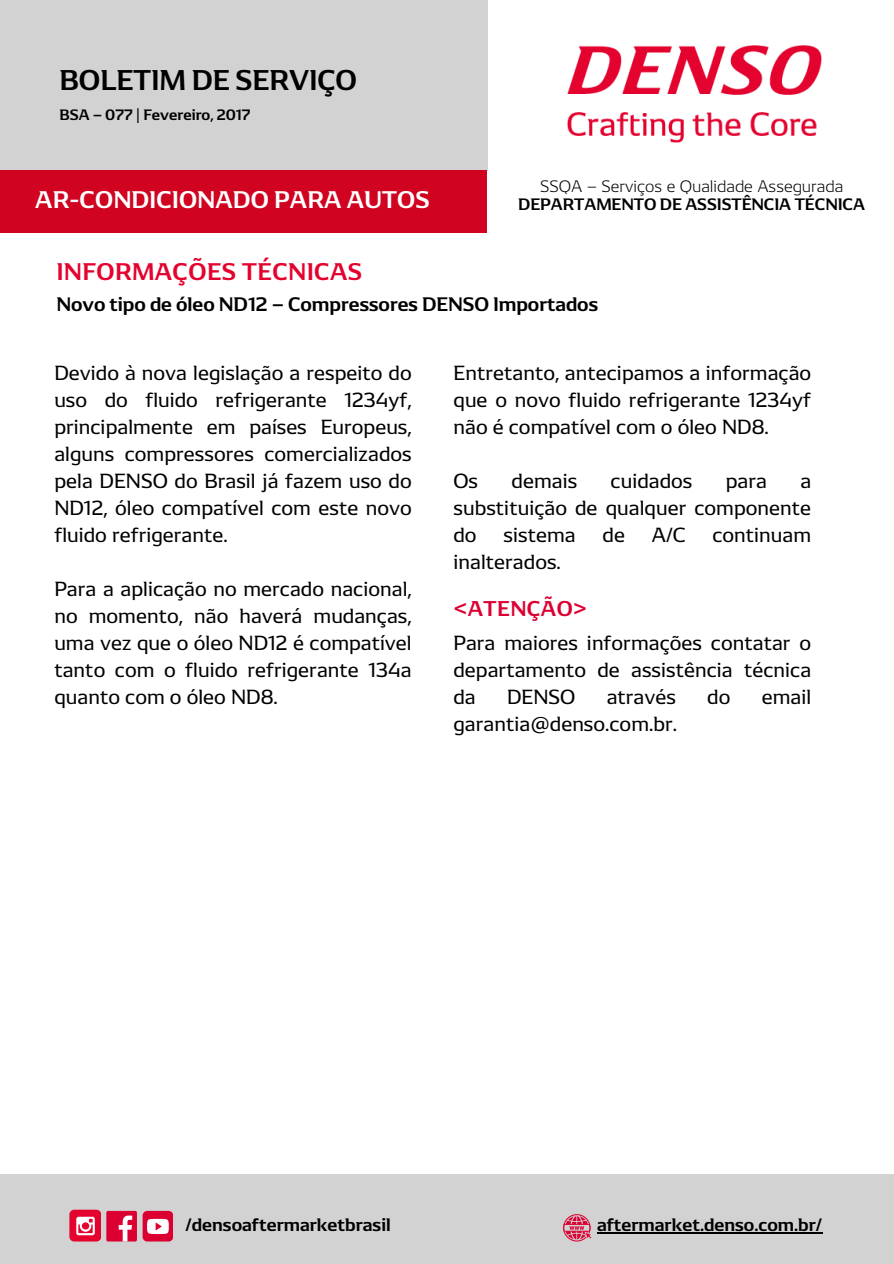
<style>
.page{position:relative;width:894px;height:1264px;background:#fff}
.page>*{position:absolute;margin:0;border:0;box-sizing:border-box;transform-origin:0 0}
.t1{font:700 28.5px "DENSO";color:#000}
.t2{font:700 24px "DENSO";letter-spacing:.005em;color:#fff}
.t3{font:700 24px "DENSO";letter-spacing:.02em;color:#e4032e}
.t4{font:700 21.3px "DENSO";letter-spacing:.02em;color:#dc0032}
.t5{font:20.4px/27px "DENSO";color:#000;text-align:justify}
.t6{font:700 19.5px "DENSO";color:#000}
.t7{font:700 18px "DENSO";color:#000}
.t8{font:300 16.5px "DENSO";color:#000}
.t9{font:700 16.5px "DENSO";color:#000}
.t10{font:700 15px "DENSO";color:#000}
</style>
<div class="page">
<div style="left:0;top:0;width:487px;height:170px;background:#d2d2d2"></div>
<div style="left:0;top:170px;width:487px;height:62px;background:#d00320"></div>
<div style="left:0;top:1174px;width:893px;height:89px;background:#d2d2d2"></div>
<div style="left:106px;top:1210px;width:31px;height:31px;background:#dc0032;border-radius:2px"></div>
<svg style="left:119px;top:1215px;width:13px;height:26px"></svg>
<div style="left:142px;top:1210px;width:31px;height:31px;background:#dc0032;border-radius:5px"></div>
<svg style="left:147px;top:1218px;width:22px;height:15px"></svg>
<div style="left:69px;top:1209px;width:32px;height:32px;background:#e4032e;border-radius:5px"></div>
<svg style="left:76px;top:1216px;width:19px;height:19px"></svg>
<hr style="left:597px;top:1232px;width:225px;height:1px;background:#000">
<svg style="left:563px;top:1214px;width:28px;height:27px"></svg>
<img style="left:567px;top:45px;width:254px;height:97px">
<p class="t1" style="left:60px;top:64px;width:299px">BOLETIM DE SERVIÇO</p>
<h1 class="t10" style="left:60px;top:106px;width:192px">BSA – 077 | Fevereiro, 2017</h1>
<h5 class="t2" style="left:35px;top:187px;width:336px">AR r condicionado para Autos</h5>
<h5 class="t2" style="left:60px;top:186px;width:371px">ACONDICIONADO PARA AUTOS</h5>
<h5 class="t2" style="left:69px;top:186px;width:12px">-</h5>
<p class="t3" style="left:56px;top:258px;width:307px">INFORMAÇÕES TÉCNICAS</p>
<h3 class="t8" style="left:540px;top:178px;width:304px">SSQA – Serviços e Qualidade Assegurada</h3>
<p class="t9" style="left:518px;top:196px;width:348px">DEPARTAMENTO DE ASSISTÊNCIA TÉCNICA</p>
<h2 class="t6" style="left:56px;top:294px;width:543px">Novo tipo de óleo ND12 – Compressores DENSO Importados</h2>
<p class="t5" style="left:54px;top:359px;width:359px">Devido à nova legislação a respeito do uso do fluido refrigerante 1234yf, principalmente em países Europeus, alguns compressores comercializados pela DENSO do Brasil já fazem uso do ND12, óleo compatível com este novo fluido refrigerante.</p>
<p class="t5" style="left:54px;top:575px;width:359px">Para a aplicação no mercado nacional, no momento, não haverá mudanças, uma vez que o óleo ND12 é compatível tanto com o fluido refrigerante 134a quanto com o óleo ND8.</p>
<p class="t5" style="left:453px;top:359px;width:359px">Entretanto, antecipamos a informação que o novo fluido refrigerante 1234yf não é compatível com o óleo ND8.</p>
<h1 class="t5" style="left:453px;top:467px;width:26px">Os</h1>
<h1 class="t5" style="left:511px;top:467px;width:67px">demais</h1>
<h1 class="t5" style="left:610px;top:467px;width:83px">cuidados</h1>
<h1 class="t5" style="left:725px;top:467px;width:43px">para</h1>
<h1 class="t5" style="left:453px;top:467px;width:359px;text-indent:347px">a substituição de qualquer componente do</h1>
<h1 class="t5" style="left:503px;top:521px;width:74px">sistema</h1>
<h1 class="t5" style="left:602px;top:521px;width:24px">de</h1>
<h1 class="t5" style="left:651px;top:521px;width:35px">A/C</h1>
<h1 class="t5" style="left:712px;top:521px;width:100px">continuam</h1>
<h1 class="t5" style="left:453px;top:548px;width:109px">inalterados.</h1>
<h5 class="t4" style="left:453px;top:597px;width:135px">&lt;ATENÇÃO&gt;</h5>
<h4 class="t5" style="left:453px;top:629px;width:359px">Para maiores informações contatar o departamento de assistência técnica da</h4>
<h4 class="t5" style="left:507px;top:683px;width:70px">DENSO</h4>
<h4 class="t5" style="left:606px;top:683px;width:71px">através</h4>
<h4 class="t5" style="left:707px;top:683px;width:25px">do</h4>
<h4 class="t5" style="left:761px;top:683px;width:51px">email</h4>
<h4 class="t5" style="left:453px;top:710px;width:225px">garantia@denso.com.br.</h4>
<h5 class="t7" style="left:185px;top:1214px;width:206px">/densoaftermarketbrasil</h5>
<h5 class="t7" style="left:597px;top:1214px;width:226px">aftermarket.denso.com.br/</h5>
</div>
